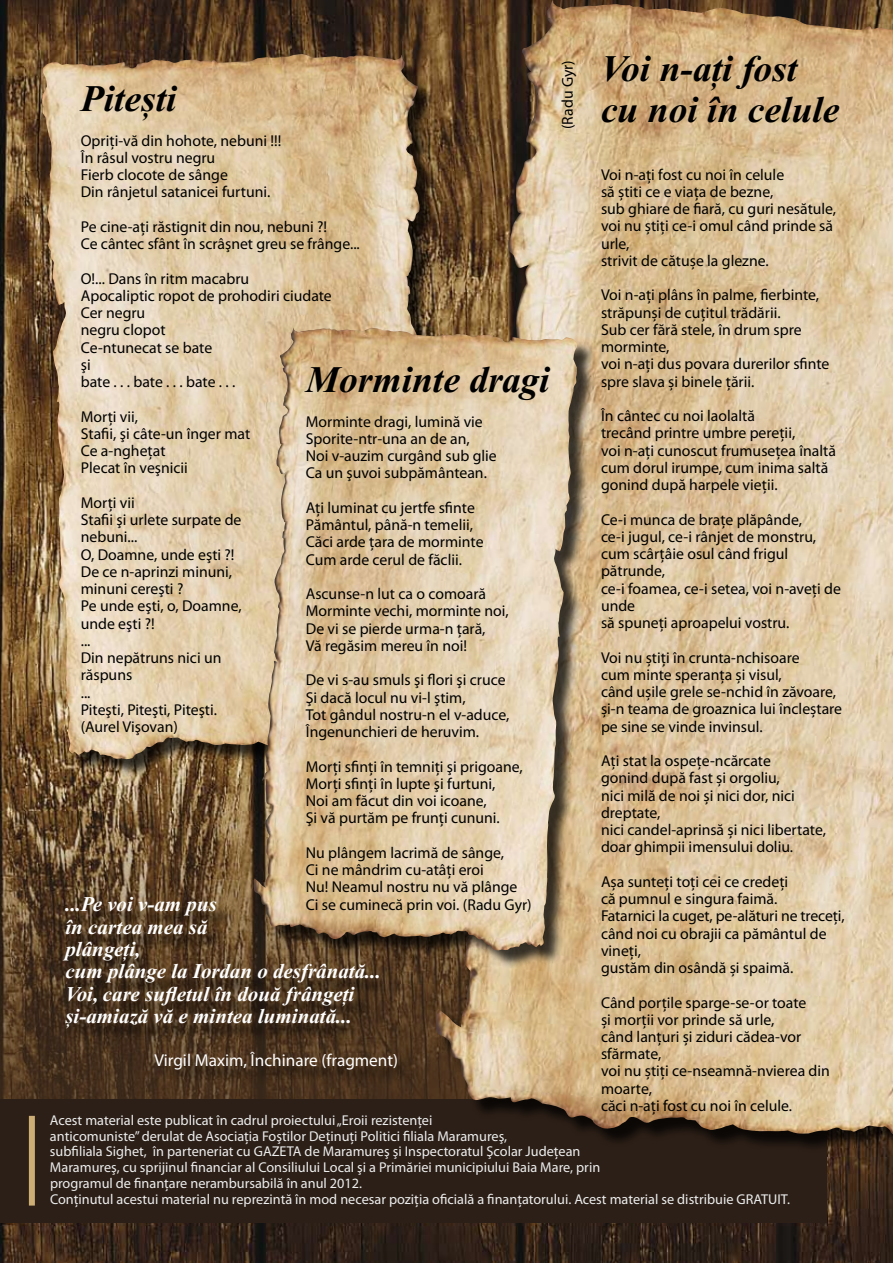
<style>
.page{position:relative;width:893px;height:1263px;background:#fff}
.page>*{position:absolute;margin:0;border:0;box-sizing:border-box;transform-origin:0 0}
.t1{font:italic 700 37.5px/40.5px "Times NRG";color:#000}
.t2{font:italic 700 21px/22.5px "Times NRG";color:#fff}
.t3{font:17.25px "Myriad Pro";color:#fff}
.t4{font:15.75px/17.2px "Myriad Pro";color:#000}
.t5{font:14.25px/15.8px "Myriad Pro";color:#eceded}
</style>
<div class="page">
<img style="left:0;top:0;width:893px;height:1263px">
<svg style="left:0;top:702px;width:256px;height:397px;background:#61482d"></svg>
<div style="left:44px;top:56px;width:424px;height:762px;background:#000;opacity:.75"></div>
<img style="left:42px;top:54px;width:259px;height:452px">
<div style="left:0;top:1099px;width:826px;height:123px;background:#2c1f17"></div>
<div style="left:438px;top:1px;width:455px;height:1208px;background:#000;opacity:.75"></div>
<img style="left:459px;top:0;width:94px;height:330px">
<div style="left:29px;top:1116px;width:6px;height:89px;background:#cdae74"></div>
<div style="left:256px;top:330px;width:352px;height:652px;background:#000;opacity:.75"></div>
<img style="left:262px;top:331px;width:31px;height:457px">
<div style="left:65px;top:899px;width:378px;height:207px;background:#000;opacity:.75"></div>
<h1 class="t1" style="left:601px;top:50px;width:240px">Voi n-ați fost cu noi în celule</h1>
<p class="t4" style="left:559px;top:129px;width:70px;rotate:-90deg">(Radu Gyr)</p>
<h1 class="t1" style="left:81px;top:79px;width:97px">Piteşti</h1>
<p class="t4" style="left:81px;top:131px;width:202px">Opriţi-vă din hohote, nebuni !!!<br>În râsul vostru negru<br>Fierb clocote de sânge<br>Din rânjetul satanicei furtuni.</p>
<p class="t4" style="left:81px;top:218px;width:281px">Pe cine-aţi răstignit din nou, nebuni ?!<br>Ce cântec sfânt în scrâşnet greu se frânge...</p>
<p class="t4" style="left:81px;top:269px;width:253px">O!... Dans în ritm macabru<br>Apocaliptic ropot de prohodiri ciudate<br>Cer negru<br>negru clopot<br>Ce-ntunecat se bate<br>şi<br>bate . . . bate . . . bate . . .</p>
<p class="t4" style="left:81px;top:407px;width:171px">Morţi vii,<br>Stafii, şi câte-un înger mat<br>Ce a-ngheţat<br>Plecat în veşnicii</p>
<p class="t4" style="left:81px;top:494px;width:162px">Morţi vii<br>Stafii şi urlete surpate de nebuni...<br>O, Doamne, unde eşti ?!<br>De ce n-aprinzi minuni, minuni cereşti ?<br>Pe unde eşti, o, Doamne, unde eşti ?!<br>...<br>Din nepătruns nici un răspuns<br>...<br>Piteşti, Piteşti, Piteşti. (Aurel Vişovan)</p>
<p class="t4" style="left:601px;top:165px;width:237px">Voi n-ați fost cu noi în celule<br>să știti ce e viața de bezne,<br>sub ghiare de fiară, cu guri nesătule, voi nu știți ce-i omul când prinde să urle,<br>strivit de cătușe la glezne.</p>
<p class="t4" style="left:601px;top:286px;width:230px">Voi n-ați plâns în palme, fierbinte, străpunși de cuțitul trădării.<br>Sub cer fără stele, în drum spre morminte,<br>voi n-ați dus povara durerilor sfinte spre slava și binele țării.</p>
<p class="t4" style="left:601px;top:407px;width:236px">În cântec cu noi laolaltă<br>trecând printre umbre pereții,<br>voi n-ați cunoscut frumusețea înaltă cum dorul irumpe, cum inima saltă gonind după harpele vieții.</p>
<p class="t4" style="left:601px;top:510px;width:241px">Ce-i munca de brațe plăpânde,<br>ce-i jugul, ce-i rânjet de monstru, cum scârțâie osul când frigul pătrunde,<br>ce-i foamea, ce-i setea, voi n-aveți de unde<br>să spuneți aproapelui vostru.</p>
<p class="t4" style="left:601px;top:648px;width:243px">Voi nu știți în crunta-nchisoare<br>cum minte speranța și visul,<br>când ușile grele se-nchid în zăvoare, și-n teama de groaznica lui încleștare pe sine se vinde invinsul.</p>
<p class="t4" style="left:601px;top:752px;width:226px">Ați stat la ospețe-ncărcate<br>gonind după fast și orgoliu,<br>nici milă de noi și nici dor, nici dreptate,<br>nici candel-aprinsă și nici libertate, doar ghimpii imensului doliu.</p>
<p class="t4" style="left:601px;top:872px;width:245px">Așa sunteți toți cei ce credeți<br>că pumnul e singura faimă.<br>Fatarnici la cuget, pe-alături ne treceți, când noi cu obrajii ca pământul de vineți,<br>gustăm din osândă și spaimă.</p>
<p class="t4" style="left:601px;top:993px;width:230px">Când porțile sparge-se-or toate<br>și morții vor prinde să urle,<br>când lanțuri și ziduri cădea-vor sfărmate,<br>voi nu știți ce-nseamnă-nvierea din moarte,<br>căci n-ați fost cu noi în celule.</p>
<h1 class="t1" style="left:306px;top:360px;width:245px">Morminte dragi</h1>
<p class="t4" style="left:306px;top:412px;width:192px">Morminte dragi, lumină vie<br>Sporite-ntr-una an de an,<br>Noi v-auzim curgând sub glie<br>Ca un şuvoi subpământean.</p>
<p class="t4" style="left:306px;top:499px;width:179px">Aţi luminat cu jertfe sfinte<br>Pământul, până-n temelii,<br>Căci arde ţara de morminte<br>Cum arde cerul de făclii.</p>
<p class="t4" style="left:306px;top:585px;width:205px">Ascunse-n lut ca o comoară<br>Morminte vechi, morminte noi,<br>De vi se pierde urma-n ţară,<br>Vă regăsim mereu în noi!</p>
<p class="t4" style="left:306px;top:671px;width:205px">De vi s-au smuls şi flori şi cruce<br>Şi dacă locul nu vi-l ştim,<br>Tot gândul nostru-n el v-aduce,<br>Îngenunchieri de heruvim.</p>
<p class="t4" style="left:306px;top:757px;width:219px">Morţi sfinţi în temniţi şi prigoane,<br>Morţi sfinţi în lupte şi furtuni,<br>Noi am făcut din voi icoane,<br>Şi vă purtăm pe frunţi cununi.</p>
<p class="t4" style="left:306px;top:844px;width:227px">Nu plângem lacrimă de sânge,<br>Ci ne mândrim cu-atâţi eroi<br>Nu! Neamul nostru nu vă plânge<br>Ci se cuminecă prin voi. (Radu Gyr)</p>
<h2 class="t2" style="left:65px;top:893px;width:317px">...Pe voi v-am pus<br>în cartea mea să<br>plângeţi,<br>cum plânge la Iordan o desfrânată...<br>Voi, care sufletul în două frângeţi şi-amiază vă e mintea luminată...</h2>
<p class="t3" style="left:155px;top:1049px;width:245px">Virgil Maxim, Închinare (fragment)</p>
<p class="t5" style="left:50px;top:1112px;width:741px">Acest material este publicat în cadrul proiectului „Eroii rezistenţei<br>anticomuniste” derulat de Asociaţia Foştilor Deţinuţi Politici filiala Maramureş,<br>subfiliala Sighet, în parteneriat cu GAZETA de Maramureş şi I nspectoratul Şcolar Judeţean<br>Maramureş, cu sprijinul financiar al Consiliului Local şi a Primăriei municipiului Baia Mare, prin<br>programul de finanţare nerambursabilă în anul 2012.<br>Conţinutul acestui material nu reprezintă în mod necesar poziţia oficială a finanţatorului. Acest material se distribuie GRATUIT.</p>
</div>
